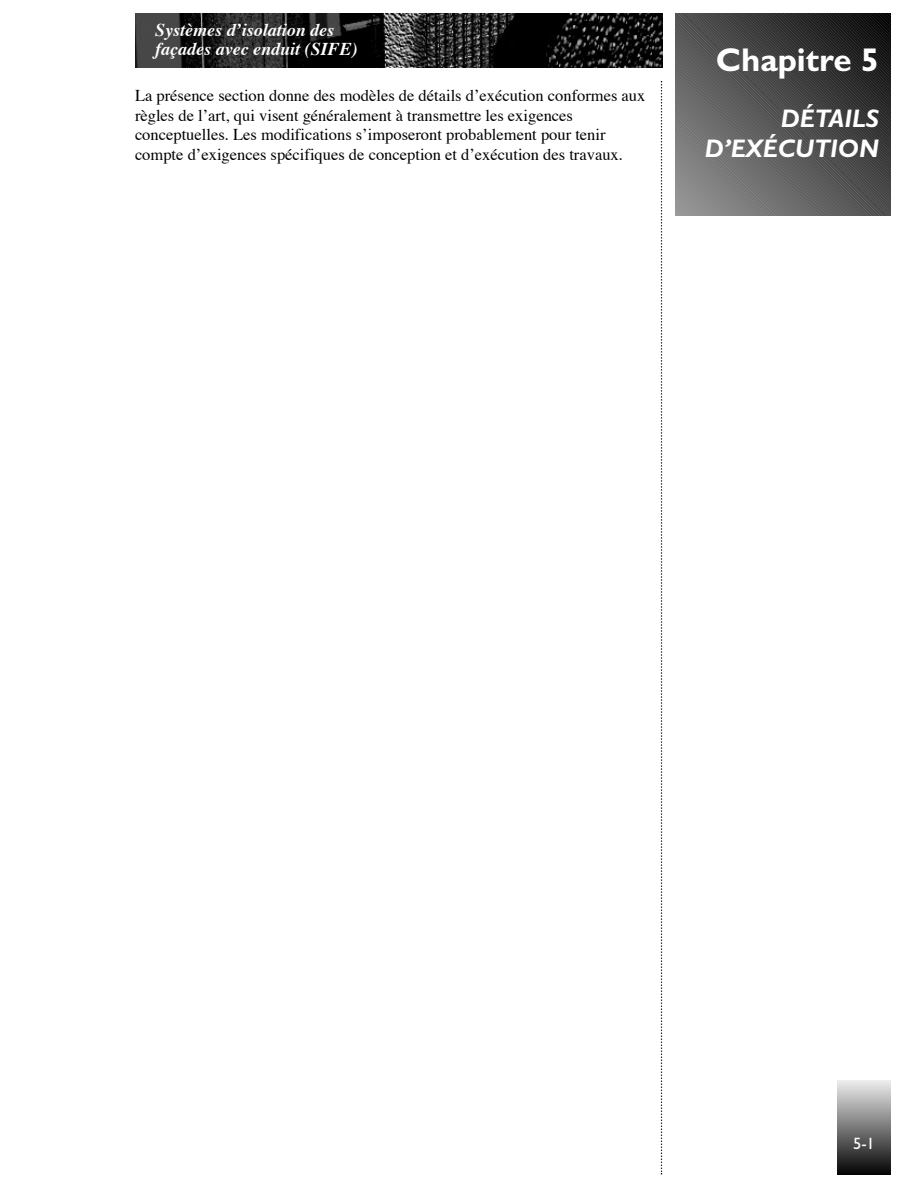
<style>
.page{position:relative;width:918px;height:1188px;background:#fff}
.page>*{position:absolute;margin:0;border:0;box-sizing:border-box;transform-origin:0 0}
.t1{font:700 33px "Gill Sans";color:#fff}
.t2{font:italic 700 25.5px/30.6px "Gill Sans";color:#fff;text-align:right}
.t3{font:italic 700 18px/19.5px "Times";color:#fff}
.t4{font:16.5px/19.5px "Times";color:#000}
.t5{font:16.5px "Gill Sans";color:#fff}
</style>
<div class="page">
<svg style="left:661px;top:81px;width:1px;height:1093px"></svg>
<svg style="left:675px;top:14px;width:216px;height:202px;background:#515151"></svg>
<hr style="left:837px;top:1174px;width:54px;height:1px;background:#050505">
<hr style="left:837px;top:1173px;width:54px;height:1px;background:#070707">
<hr style="left:837px;top:1172px;width:54px;height:1px;background:#0a0a0a">
<hr style="left:837px;top:1171px;width:54px;height:1px;background:#0c0c0c">
<hr style="left:837px;top:1170px;width:54px;height:1px;background:#0f0f0f">
<hr style="left:837px;top:1169px;width:54px;height:1px;background:#111">
<hr style="left:837px;top:1168px;width:54px;height:1px;background:#141414">
<hr style="left:837px;top:1167px;width:54px;height:1px;background:#161616">
<hr style="left:837px;top:1166px;width:54px;height:1px;background:#191919">
<hr style="left:837px;top:1165px;width:54px;height:1px;background:#1b1b1b">
<hr style="left:837px;top:1164px;width:54px;height:1px;background:#1e1e1e">
<hr style="left:837px;top:1163px;width:54px;height:1px;background:#202020">
<hr style="left:837px;top:1162px;width:54px;height:1px;background:#232323">
<hr style="left:837px;top:1161px;width:54px;height:1px;background:#252525">
<hr style="left:837px;top:1160px;width:54px;height:1px;background:#282828">
<hr style="left:837px;top:1159px;width:54px;height:1px;background:#2a2a2a">
<hr style="left:837px;top:1158px;width:54px;height:1px;background:#2d2d2d">
<hr style="left:837px;top:1157px;width:54px;height:1px;background:#2f2f2f">
<hr style="left:837px;top:1156px;width:54px;height:1px;background:#323232">
<hr style="left:837px;top:1155px;width:54px;height:1px;background:#343434">
<hr style="left:837px;top:1154px;width:54px;height:1px;background:#373737">
<hr style="left:837px;top:1153px;width:54px;height:1px;background:#393939">
<hr style="left:837px;top:1152px;width:54px;height:1px;background:#3c3c3c">
<hr style="left:837px;top:1151px;width:54px;height:1px;background:#3e3e3e">
<hr style="left:837px;top:1150px;width:54px;height:1px;background:#414141">
<hr style="left:837px;top:1149px;width:54px;height:1px;background:#434343">
<hr style="left:837px;top:1148px;width:54px;height:1px;background:#464646">
<hr style="left:837px;top:1147px;width:54px;height:1px;background:#484848">
<hr style="left:837px;top:1146px;width:54px;height:1px;background:#4b4b4b">
<hr style="left:837px;top:1145px;width:54px;height:1px;background:#4d4d4d">
<hr style="left:837px;top:1144px;width:54px;height:1px;background:#505050">
<hr style="left:837px;top:1143px;width:54px;height:1px;background:#525252">
<hr style="left:837px;top:1142px;width:54px;height:1px;background:#555">
<hr style="left:837px;top:1141px;width:54px;height:1px;background:#575757">
<hr style="left:837px;top:1140px;width:54px;height:1px;background:#5a5a5a">
<hr style="left:837px;top:1139px;width:54px;height:1px;background:#5c5c5c">
<hr style="left:837px;top:1138px;width:54px;height:1px;background:#5f5f5f">
<hr style="left:837px;top:1137px;width:54px;height:1px;background:#616161">
<hr style="left:837px;top:1136px;width:54px;height:1px;background:#646464">
<hr style="left:837px;top:1135px;width:54px;height:1px;background:#666">
<hr style="left:837px;top:1134px;width:54px;height:1px;background:#696969">
<hr style="left:837px;top:1133px;width:54px;height:1px;background:#6b6b6b">
<hr style="left:837px;top:1132px;width:54px;height:1px;background:#6e6e6e">
<hr style="left:837px;top:1131px;width:54px;height:1px;background:#707070">
<hr style="left:837px;top:1130px;width:54px;height:1px;background:#737373">
<hr style="left:837px;top:1129px;width:54px;height:1px;background:#757575">
<hr style="left:837px;top:1128px;width:54px;height:1px;background:#787878">
<hr style="left:837px;top:1127px;width:54px;height:1px;background:#7a7a7a">
<hr style="left:837px;top:1126px;width:54px;height:1px;background:#7d7d7d">
<hr style="left:837px;top:1125px;width:54px;height:1px;background:#7f7f7f">
<hr style="left:837px;top:1124px;width:54px;height:1px;background:#828282">
<hr style="left:837px;top:1123px;width:54px;height:1px;background:#848484">
<hr style="left:837px;top:1122px;width:54px;height:1px;background:#878787">
<hr style="left:837px;top:1121px;width:54px;height:1px;background:#898989">
<hr style="left:837px;top:1120px;width:54px;height:1px;background:#8c8c8c">
<hr style="left:837px;top:1119px;width:54px;height:1px;background:#8e8e8e">
<hr style="left:837px;top:1118px;width:54px;height:1px;background:#919191">
<hr style="left:837px;top:1117px;width:54px;height:1px;background:#939393">
<hr style="left:837px;top:1116px;width:54px;height:1px;background:#969696">
<hr style="left:837px;top:1115px;width:54px;height:1px;background:#989898">
<hr style="left:837px;top:1114px;width:54px;height:1px;background:#9b9b9b">
<hr style="left:837px;top:1113px;width:54px;height:1px;background:#9d9d9d">
<hr style="left:837px;top:1112px;width:54px;height:1px;background:#a0a0a0">
<hr style="left:837px;top:1111px;width:54px;height:1px;background:#a2a2a2">
<hr style="left:837px;top:1110px;width:54px;height:1px;background:#a4a4a4">
<hr style="left:837px;top:1109px;width:54px;height:1px;background:#a6a6a6">
<hr style="left:837px;top:1108px;width:54px;height:1px;background:#a9a9a9">
<hr style="left:837px;top:1107px;width:54px;height:1px;background:#ababab">
<hr style="left:837px;top:1106px;width:54px;height:1px;background:#aeaeae">
<hr style="left:837px;top:1105px;width:54px;height:1px;background:#b0b0b0">
<hr style="left:837px;top:1104px;width:54px;height:1px;background:#b3b3b3">
<hr style="left:837px;top:1103px;width:54px;height:1px;background:#b5b5b5">
<hr style="left:837px;top:1102px;width:54px;height:1px;background:#b8b8b8">
<hr style="left:837px;top:1101px;width:54px;height:1px;background:#bababa">
<hr style="left:837px;top:1100px;width:54px;height:1px;background:#bdbdbd">
<hr style="left:837px;top:1099px;width:54px;height:1px;background:#bfbfbf">
<hr style="left:837px;top:1098px;width:54px;height:1px;background:#c2c2c2">
<hr style="left:837px;top:1097px;width:54px;height:1px;background:#c4c4c4">
<hr style="left:837px;top:1096px;width:54px;height:1px;background:#c7c7c7">
<hr style="left:837px;top:1095px;width:54px;height:1px;background:#c9c9c9">
<hr style="left:837px;top:1094px;width:54px;height:1px;background:#ccc">
<hr style="left:837px;top:1093px;width:54px;height:1px;background:#cecece">
<hr style="left:837px;top:1092px;width:54px;height:1px;background:#d1d1d1">
<hr style="left:837px;top:1091px;width:54px;height:1px;background:#d3d3d3">
<hr style="left:837px;top:1090px;width:54px;height:1px;background:#d6d6d6">
<hr style="left:837px;top:1089px;width:54px;height:1px;background:#d8d8d8">
<hr style="left:837px;top:1088px;width:54px;height:1px;background:#dbdbdb">
<hr style="left:837px;top:1087px;width:54px;height:1px;background:#ddd">
<hr style="left:837px;top:1086px;width:54px;height:1px;background:#e0e0e0">
<hr style="left:837px;top:1085px;width:54px;height:1px;background:#e2e2e2">
<hr style="left:837px;top:1084px;width:54px;height:1px;background:#e5e5e5">
<hr style="left:837px;top:1083px;width:54px;height:1px;background:#e7e7e7">
<hr style="left:837px;top:1082px;width:54px;height:1px;background:#eaeaea">
<hr style="left:837px;top:1081px;width:54px;height:1px;background:#ececec">
<hr style="left:837px;top:1080px;width:54px;height:1px;background:#efefef">
<img style="left:135px;top:14px;width:528px;height:53px">
<p class="t3" style="left:155px;top:22px;width:204px">Systèmes d’isolation des façades avec enduit (SIFE)</p>
<p class="t4" style="left:135px;top:87px;width:512px">La présence section donne des modèles de détails d’exécution conformes aux règles de l’art, qui visent généralement à transmettre les exigences conceptuelles. Les modifications s’imposeront probablement pour tenir compte d’exigences spécifiques de conception et d’exécution des travaux.</p>
<h1 class="t1" style="left:716px;top:49px;width:165px">Chapitre 5</h1>
<h2 class="t2" style="left:705px;top:106px;width:176px">DÉTAILS<br>D’EXÉCUTION</h2>
<p class="t5" style="left:853px;top:1138px;width:23px">5-1</p>
</div>
